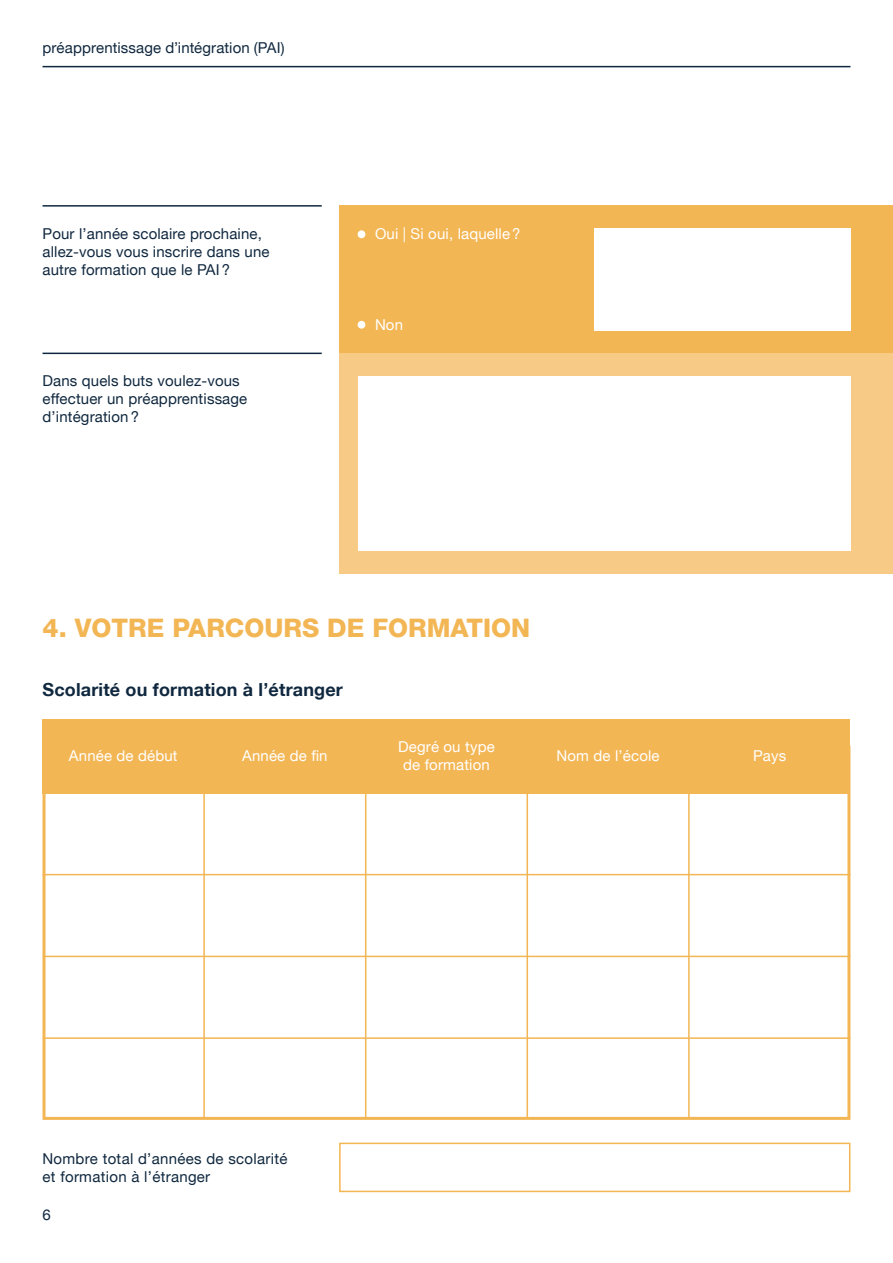
<style>
.page{position:relative;width:893px;height:1263px;background:#fff}
.page>*{position:absolute;margin:0;border:0;box-sizing:border-box;transform-origin:0 0}
.t1{font:800 25.5px "Helvetica Neue LT";color:#f3b654}
.t2{font:700 18px "Helvetica Neue LT";letter-spacing:.01em;color:#10283f}
.t3{font:15px/18px "Helvetica Neue LT";letter-spacing:.01em;color:#10283f}
.t4{font:15px/18px "Helvetica Neue LT";letter-spacing:.01em;color:#fff;text-align:center}
</style>
<div class="page">
<svg style="left:42px;top:725px;width:809px;height:395px"></svg>
<hr style="left:365px;top:728px;width:1px;height:390px;background:#f3b654">
<hr style="left:526px;top:728px;width:2px;height:390px;background:#f3b654">
<hr style="left:688px;top:728px;width:2px;height:390px;background:#f3b654">
<div style="left:339px;top:347px;width:554px;height:226px;background:#f7ca85"></div>
<div style="left:339px;top:205px;width:554px;height:148px;background:#f3b654"></div>
<div style="left:358px;top:376px;width:492px;height:175px;background:#fff"></div>
<div style="left:594px;top:229px;width:256px;height:102px;background:#fff"></div>
<div style="left:43px;top:719px;width:807px;height:75px;background:#f3b654"></div>
<hr style="left:43px;top:66px;width:807px;height:1px;background:#10283f">
<div style="left:339px;top:1142px;width:511px;height:50px;border:2px solid #f3b654"></div>
<div style="left:358px;top:230px;width:7px;height:8px;background:#fff;border-radius:50%"></div>
<div style="left:358px;top:321px;width:7px;height:8px;background:#fff;border-radius:50%"></div>
<hr style="left:43px;top:353px;width:279px;height:1px;background:#10283f">
<hr style="left:43px;top:205px;width:279px;height:2px;background:#10283f">
<p class="t3" style="left:43px;top:39px;width:244px">préapprentissage d’intégration (PAI)</p>
<p class="t3" style="left:43px;top:225px;width:229px">Pour l’année scolaire prochaine, allez-vous vous inscrire dans une autre formation que le PAI ?</p>
<p class="t3" style="left:43px;top:372px;width:206px">Dans quels buts voulez-vous effectuer un préapprentissage d’intégration ?</p>
<p class="t4" style="left:375px;top:225px;width:147px">Oui | Si oui, laquelle ?</p>
<p class="t4" style="left:375px;top:315px;width:30px">Non</p>
<h1 class="t1" style="left:43px;top:613px;width:489px">4. VOTRE PARCOURS DE FORMATION</h1>
<p class="t2" style="left:43px;top:678px;width:302px">Scolarité ou formation à l’étranger</p>
<p class="t4" style="left:398px;top:737px;width:98px">Degré ou type de formation</p>
<p class="t4" style="left:69px;top:747px;width:110px">Année de début</p>
<p class="t4" style="left:242px;top:747px;width:87px">Année de fin</p>
<p class="t4" style="left:556px;top:747px;width:105px">Nom de l’école</p>
<p class="t4" style="left:753px;top:747px;width:35px">Pays</p>
<p class="t3" style="left:43px;top:1149px;width:246px">Nombre total d’années de scolarité et formation à l’étranger</p>
<p class="t3" style="left:43px;top:1205px;width:10px">6</p>
</div>
